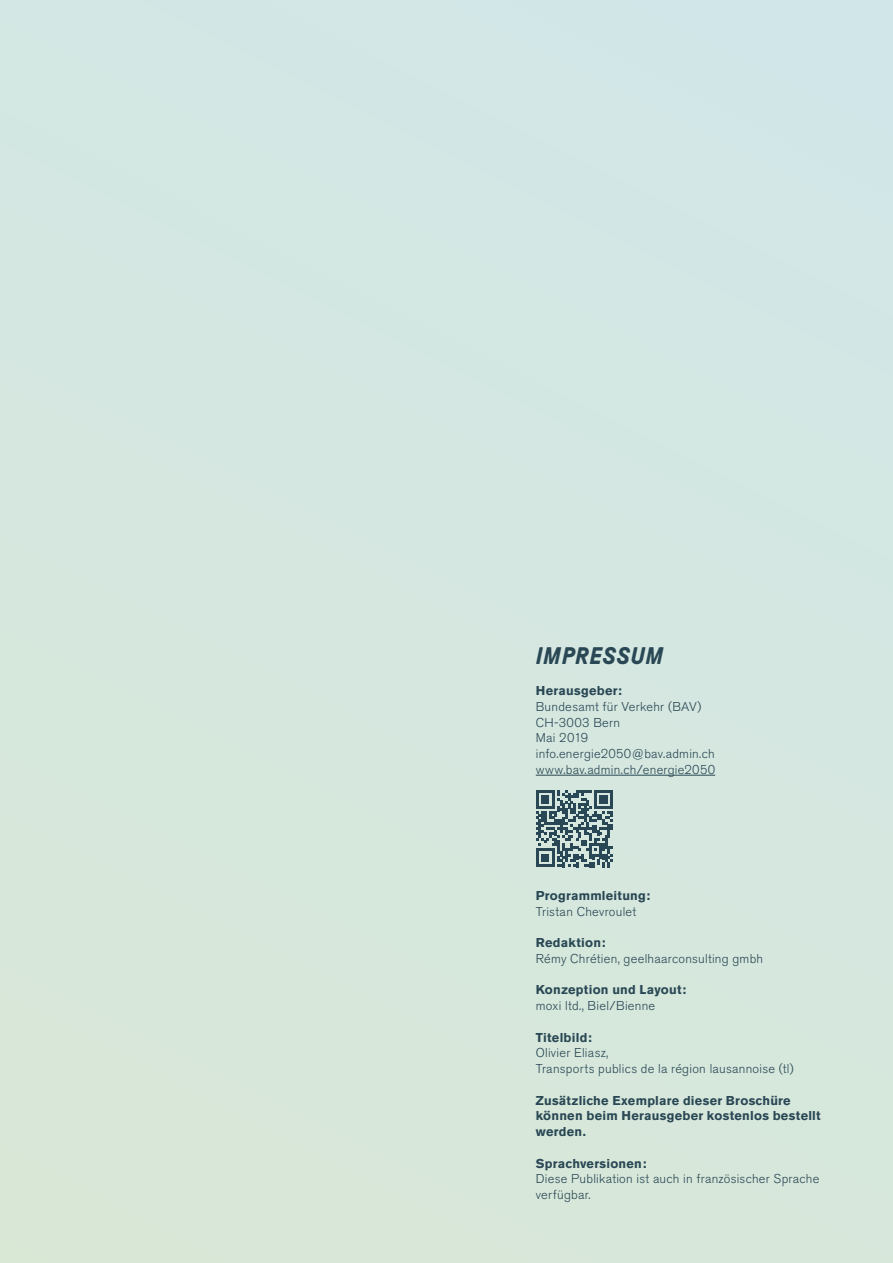
<style>
.page{position:relative;width:893px;height:1263px;background:#d5e7df}
.page>*{position:absolute;margin:0;border:0;box-sizing:border-box;transform-origin:0 0}
.Titel_2_16pt{font:italic 700 24px "GT Pressura";letter-spacing:.025em;color:#294754}
.Legende_8_5pt{font:300 12.75px/15.8px "Akzidenz Grotesk BE";letter-spacing:.02em;color:#294754}
.Legende_8_5pt-2{font:700 12.75px/15.8px "Akzidenz Grotesk BE";letter-spacing:.02em;color:#294754}
.s1{font-weight:700}
</style>
<div class="page">
<hr style="left:536px;top:775px;width:179px;height:1px;background:#294754">
<svg style="left:536px;top:790px;width:77px;height:77px"></svg>
<p class="Titel_2_16pt" style="left:536px;top:643px;width:129px">IMPRESSUM</p>
<p class="Legende_8_5pt-2" style="left:536px;top:683px;width:88px">Herausgeber:</p>
<p class="Legende_8_5pt" style="left:536px;top:699px;width:167px">Bundesamt für Verkehr (BAV)</p>
<p class="Legende_8_5pt" style="left:536px;top:715px;width:86px">CH-3003 Bern</p>
<p class="Legende_8_5pt" style="left:536px;top:730px;width:54px">Mai 2019</p>
<p class="Legende_8_5pt" style="left:536px;top:746px;width:181px">info.energie2050@bav.admin.ch</p>
<p class="Legende_8_5pt" style="left:536px;top:762px;width:181px">www.bav.admin.ch/energie2050</p>
<p class="Legende_8_5pt-2" style="left:536px;top:888px;width:116px">Programmleitung:</p>
<p class="Legende_8_5pt" style="left:536px;top:904px;width:102px">Tristan Chevroulet</p>
<p class="Legende_8_5pt-2" style="left:536px;top:935px;width:71px">Redaktion:</p>
<p class="Legende_8_5pt" style="left:536px;top:951px;width:229px">Rémy Chrétien, geelhaarconsulting gmbh</p>
<p class="Legende_8_5pt-2" style="left:536px;top:982px;width:152px">Konzeption und Layout:</p>
<p class="Legende_8_5pt" style="left:536px;top:998px;width:121px">moxi ltd., Biel/Bienne</p>
<p class="Legende_8_5pt-2" style="left:536px;top:1029px;width:58px">Titelbild:</p>
<p class="Legende_8_5pt" style="left:536px;top:1045px;width:260px">Olivier Eliasz,<br>Transports publics de la région lausannoise (tl)</p>
<p class="Legende_8_5pt-2" style="left:536px;top:1092px;width:256px">Zusätzliche Exemplare dieser Broschüre</p>
<p class="Legende_8_5pt-2" style="left:536px;top:1108px;width:286px">können beim Herausgeber kostenlos bestellt werden.</p>
<p class="Legende_8_5pt" style="left:536px;top:1156px;width:285px"><span class="s1">Sprachversionen:<br></span>Diese Publikation ist auch in französischer Sprache verfügbar.</p>
</div>
